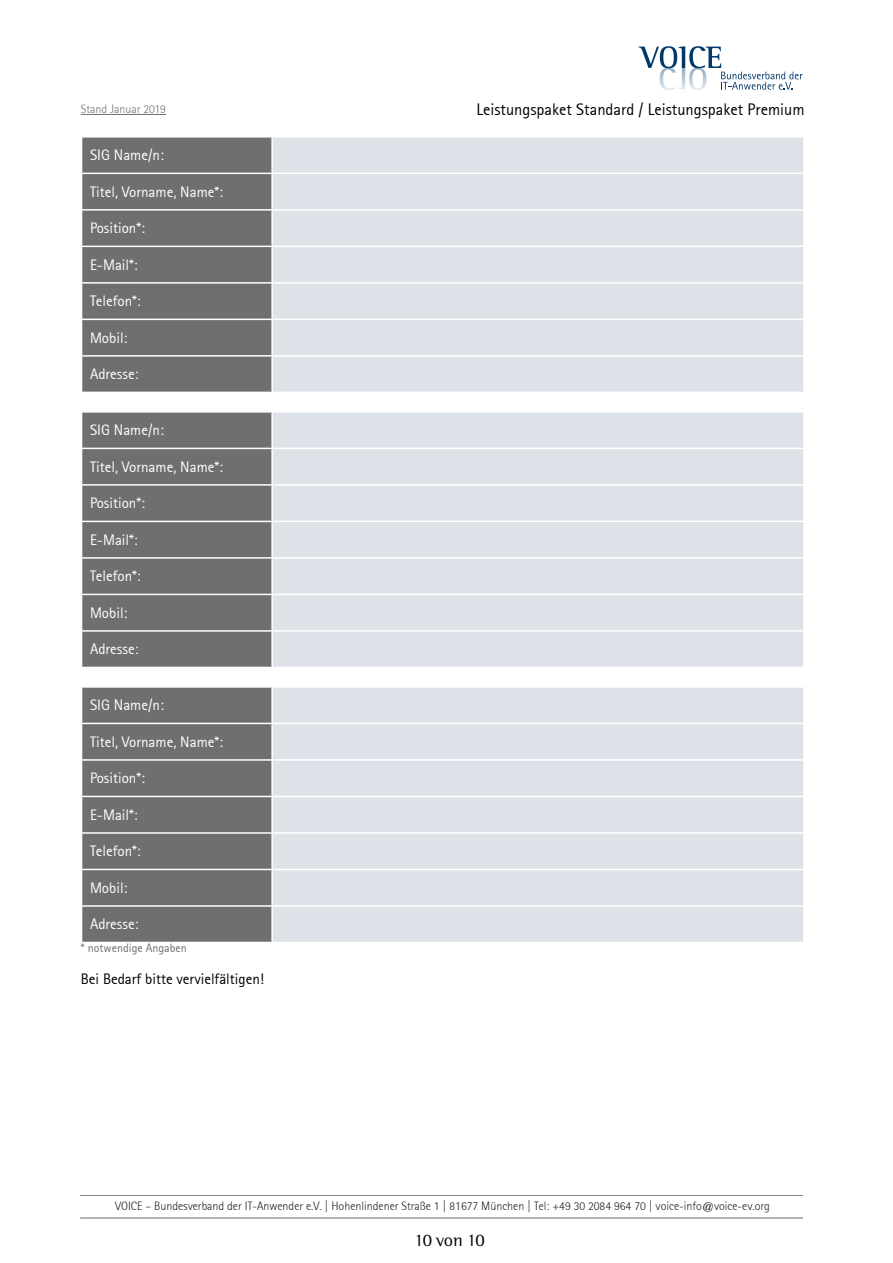
<style>
.page{position:relative;width:893px;height:1263px;background:#fff}
.page>*{position:absolute;margin:0;border:0;box-sizing:border-box;transform-origin:0 0}
.t1{font:18px "Rotis Semi Serif Std";letter-spacing:-.03em;color:#000}
.t2{font:16.5px "Rotis Sans Serif";color:#000}
.t3{font:15px "Rotis Sans Serif";color:#fff}
.t4{font:15px "Rotis Sans Serif";color:#000}
.t5{font:300 12px "Rotis Sans Serif";color:#1d1d1b}
.t6{font:12px "Rotis Sans Serif";color:#706f6f}
.t7{font:300 12px "Rotis Sans Serif";color:#706f6f}
</style>
<div class="page">
<svg style="left:638px;top:46px;width:165px;height:44px"></svg>
<hr style="left:80px;top:1195px;width:723px;height:1px;background:#000">
<hr style="left:80px;top:1218px;width:723px;height:1px;background:#000">
<hr style="left:81px;top:114px;width:85px;height:1px;background:#706f6f">
<div style="left:82px;top:138px;width:189px;height:254px;background:#706f6f"></div>
<div style="left:273px;top:138px;width:530px;height:254px;background:#dce2e8"></div>
<hr style="left:81px;top:173px;width:191px;height:1px;background:#fff">
<hr style="left:272px;top:173px;width:533px;height:1px;background:#fff">
<hr style="left:81px;top:209px;width:191px;height:2px;background:#fff">
<hr style="left:272px;top:209px;width:533px;height:2px;background:#fff">
<hr style="left:81px;top:246px;width:191px;height:1px;background:#fff">
<hr style="left:272px;top:246px;width:533px;height:1px;background:#fff">
<hr style="left:81px;top:282px;width:191px;height:2px;background:#fff">
<hr style="left:272px;top:282px;width:533px;height:2px;background:#fff">
<hr style="left:81px;top:319px;width:191px;height:1px;background:#fff">
<hr style="left:272px;top:319px;width:533px;height:1px;background:#fff">
<hr style="left:81px;top:355px;width:191px;height:2px;background:#fff">
<hr style="left:272px;top:355px;width:533px;height:2px;background:#fff">
<div style="left:82px;top:413px;width:189px;height:254px;background:#706f6f"></div>
<div style="left:273px;top:413px;width:530px;height:254px;background:#dce2e8"></div>
<hr style="left:81px;top:448px;width:191px;height:1px;background:#fff">
<hr style="left:272px;top:448px;width:533px;height:1px;background:#fff">
<hr style="left:81px;top:484px;width:191px;height:2px;background:#fff">
<hr style="left:272px;top:484px;width:533px;height:2px;background:#fff">
<hr style="left:81px;top:521px;width:191px;height:1px;background:#fff">
<hr style="left:272px;top:521px;width:533px;height:1px;background:#fff">
<hr style="left:81px;top:557px;width:191px;height:2px;background:#fff">
<hr style="left:272px;top:557px;width:533px;height:2px;background:#fff">
<hr style="left:81px;top:594px;width:191px;height:1px;background:#fff">
<hr style="left:272px;top:594px;width:533px;height:1px;background:#fff">
<hr style="left:81px;top:630px;width:191px;height:2px;background:#fff">
<hr style="left:272px;top:630px;width:533px;height:2px;background:#fff">
<div style="left:82px;top:688px;width:189px;height:254px;background:#706f6f"></div>
<div style="left:273px;top:688px;width:530px;height:254px;background:#dce2e8"></div>
<hr style="left:81px;top:723px;width:191px;height:1px;background:#fff">
<hr style="left:272px;top:723px;width:533px;height:1px;background:#fff">
<hr style="left:81px;top:759px;width:191px;height:2px;background:#fff">
<hr style="left:272px;top:759px;width:533px;height:2px;background:#fff">
<hr style="left:81px;top:796px;width:191px;height:1px;background:#fff">
<hr style="left:272px;top:796px;width:533px;height:1px;background:#fff">
<hr style="left:81px;top:832px;width:191px;height:2px;background:#fff">
<hr style="left:272px;top:832px;width:533px;height:2px;background:#fff">
<hr style="left:81px;top:869px;width:191px;height:1px;background:#fff">
<hr style="left:272px;top:869px;width:533px;height:1px;background:#fff">
<hr style="left:81px;top:905px;width:191px;height:2px;background:#fff">
<hr style="left:272px;top:905px;width:533px;height:2px;background:#fff">
<p class="t7" style="left:81px;top:102px;width:87px">Stand Januar 2019</p>
<p class="t2" style="left:476px;top:99px;width:330px">Leistungspaket Standard / Leistungspaket Premium</p>
<p class="t3" style="left:90px;top:146px;width:75px">SIG Name/n:</p>
<p class="t3" style="left:90px;top:183px;width:135px">Titel, Vorname, Name*:</p>
<p class="t3" style="left:90px;top:219px;width:56px">Position*:</p>
<p class="t3" style="left:90px;top:256px;width:49px">E-Mail*:</p>
<p class="t3" style="left:90px;top:292px;width:52px">Telefon*:</p>
<p class="t3" style="left:90px;top:329px;width:39px">Mobil:</p>
<p class="t3" style="left:90px;top:365px;width:50px">Adresse:</p>
<p class="t3" style="left:90px;top:421px;width:75px">SIG Name/n:</p>
<p class="t3" style="left:90px;top:458px;width:135px">Titel, Vorname, Name*:</p>
<p class="t3" style="left:90px;top:494px;width:56px">Position*:</p>
<p class="t3" style="left:90px;top:531px;width:49px">E-Mail*:</p>
<p class="t3" style="left:90px;top:567px;width:52px">Telefon*:</p>
<p class="t3" style="left:90px;top:604px;width:39px">Mobil:</p>
<p class="t3" style="left:90px;top:640px;width:50px">Adresse:</p>
<p class="t3" style="left:90px;top:696px;width:75px">SIG Name/n:</p>
<p class="t3" style="left:90px;top:733px;width:135px">Titel, Vorname, Name*:</p>
<p class="t3" style="left:90px;top:769px;width:56px">Position*:</p>
<p class="t3" style="left:90px;top:806px;width:49px">E-Mail*:</p>
<p class="t3" style="left:90px;top:842px;width:52px">Telefon*:</p>
<p class="t3" style="left:90px;top:879px;width:39px">Mobil:</p>
<p class="t3" style="left:90px;top:915px;width:50px">Adresse:</p>
<p class="t6" style="left:81px;top:940px;width:108px">* notwendige Angaben</p>
<p class="t4" style="left:81px;top:970px;width:185px">Bei Bedarf bitte vervielfältigen!</p>
<p class="t5" style="left:115px;top:1199px;width:656px">VOICE – Bundesverband der IT-Anwender e.V. | Hohenlindener Straße 1 | 81677 München | Tel: +49 30 2084 964 70 | voice-info@voice-ev.org</p>
<p class="t1" style="left:414px;top:1230px;width:72px">10 von 10</p>
</div>
